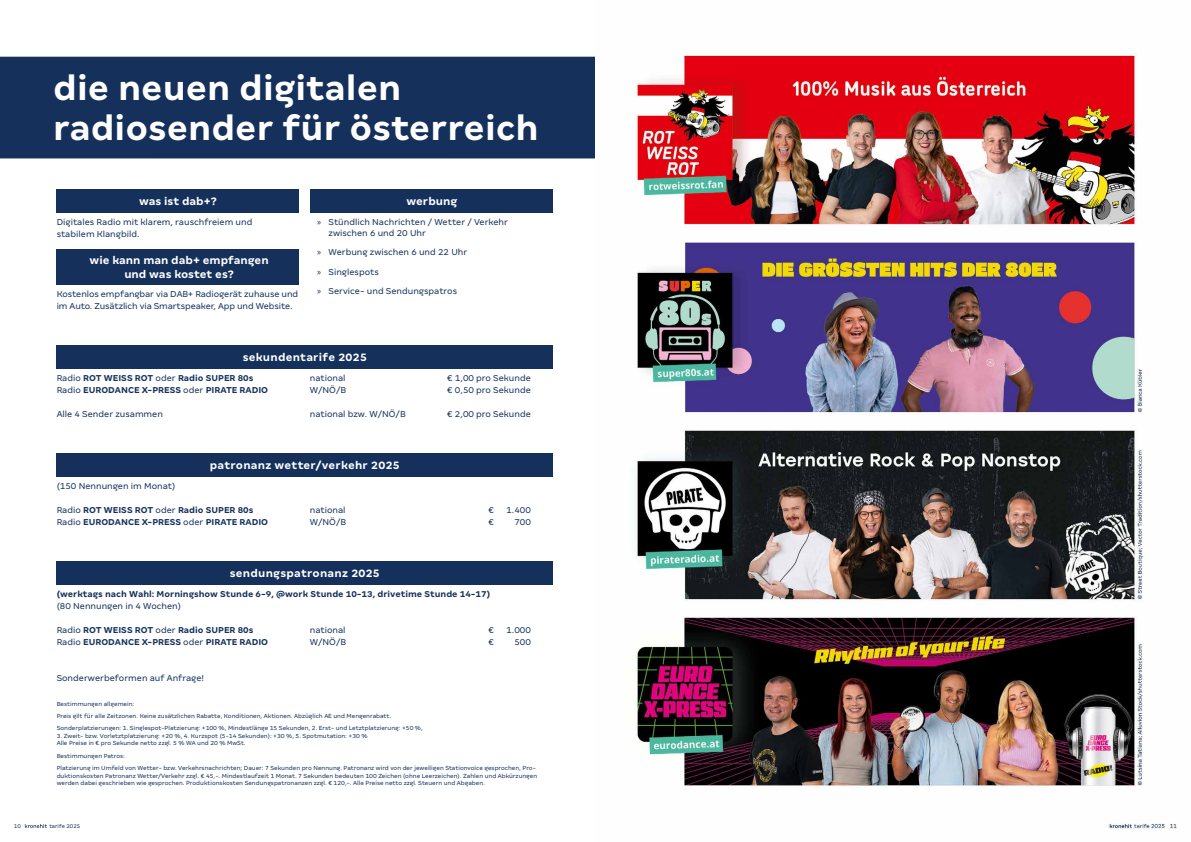
<style>
.page{position:relative;width:1191px;height:842px;background:#fff}
.page>*{position:absolute;margin:0;border:0;box-sizing:border-box;transform-origin:0 0}
.t1{font:700 38px/40px "Margem";color:#fff}
.t2{font:700 12px/14.4px "Margem";letter-spacing:.015em;color:#fff;text-align:center}
.t3{font:9.5px/12px "Margem";color:#15315b}
.t4{font:700 9.5px "Margem";color:#15315b}
.t5{font:6.5px/12.1px "Margem";color:#15315b}
.t6{font:6px "Margem";color:#15315b}
.s1{font-family:"Myriad Pro"}
.s2{font-weight:400}
</style>
<div class="page">
<svg style="left:25px;top:824px;width:22px;height:4px"></svg>
<div style="left:57px;top:189px;width:242px;height:24px;background:#15315b"></div>
<div style="left:57px;top:249px;width:242px;height:36px;background:#15315b"></div>
<div style="left:311px;top:189px;width:242px;height:24px;background:#15315b"></div>
<div style="left:57px;top:345px;width:496px;height:24px;background:#15315b"></div>
<div style="left:57px;top:453px;width:496px;height:24px;background:#15315b"></div>
<div style="left:57px;top:561px;width:496px;height:24px;background:#15315b"></div>
<div style="left:0;top:57px;width:595px;height:101px;background:#15315b"></div>
<img style="left:634px;top:53px;width:544px;height:777px">
<h1 class="t1" style="left:53px;top:68px;width:487px">die neuen digitalen radiosender für österreich</h1>
<h2 class="t2" style="left:139px;top:193px;width:79px">was ist dab+?</h2>
<h2 class="t2" style="left:406px;top:193px;width:52px">werbung</h2>
<h3 class="t3" style="left:57px;top:216px;width:197px">Digitales Radio mit klarem, rauschfreiem und stabilem Klangbild.</h3>
<h3 class="t3" style="left:328px;top:216px;width:181px;line-height:11px;text-indent:-11px"><span class="s1">»</span> Stündlich Nachrichten / Wetter / Verkehr zwischen 6 und 20 Uhr</h3>
<h3 class="t3" style="left:317px;top:242px;width:152px;line-height:19.5px"><span class="s1">»</span> Werbung zwischen 6 und 22 Uhr <span class="s1">»</span> Singlespots<br><span class="s1">»</span> Service- und Sendungspatros</h3>
<h2 class="t2" style="left:90px;top:252px;width:181px">wie kann man dab+ empfangen und was kostet es?</h2>
<h3 class="t3" style="left:57px;top:288px;width:243px">Kostenlos empfangbar via DAB+ Radiogerät zuhause und im Auto. Zusätzlich via Smartspeaker, App und Website.</h3>
<h2 class="t2" style="left:243px;top:349px;width:126px">sekundentarife 2025</h2>
<h3 class="t4" style="left:57px;top:372px;width:198px"><span class="s2">Radio</span> ROT WEISS ROT <span class="s2">oder</span> Radio SUPER 80s</h3>
<h3 class="t3" style="left:310px;top:372px;width:37px">national</h3>
<h3 class="t3" style="left:447px;top:372px;width:85px">€ 1,00 pro Sekunde</h3>
<h3 class="t4" style="left:57px;top:384px;width:213px"><span class="s2">Radio</span> EURODANCE X-PRESS <span class="s2">oder</span> PIRATE RADIO</h3>
<h3 class="t3" style="left:310px;top:384px;width:38px">W/NÖ/B</h3>
<h3 class="t3" style="left:447px;top:384px;width:85px">€ 0,50 pro Sekunde</h3>
<h3 class="t3" style="left:57px;top:408px;width:108px">Alle 4 Sender zusammen</h3>
<h3 class="t3" style="left:310px;top:408px;width:97px">national bzw. W/NÖ/B</h3>
<h3 class="t3" style="left:447px;top:408px;width:85px">€ 2,00 pro Sekunde</h3>
<h2 class="t2" style="left:210px;top:457px;width:192px">patronanz wetter/verkehr 2025</h2>
<h3 class="t3" style="left:57px;top:480px;width:120px">(150 Nennungen im Monat)</h3>
<h3 class="t4" style="left:57px;top:504px;width:198px"><span class="s2">Radio</span> ROT WEISS ROT <span class="s2">oder</span> Radio SUPER 80s</h3>
<h3 class="t3" style="left:310px;top:504px;width:37px">national</h3>
<h3 class="t3" style="left:488px;top:504px;width:7px">€</h3>
<h3 class="t3" style="left:506px;top:504px;width:26px">1.400</h3>
<h3 class="t4" style="left:57px;top:516px;width:213px"><span class="s2">Radio</span> EURODANCE X-PRESS <span class="s2">oder</span> PIRATE RADIO</h3>
<h3 class="t3" style="left:310px;top:516px;width:38px">W/NÖ/B</h3>
<h3 class="t3" style="left:488px;top:516px;width:7px">€</h3>
<h3 class="t3" style="left:514px;top:516px;width:18px">700</h3>
<h2 class="t2" style="left:230px;top:565px;width:152px">sendungspatronanz 2025</h2>
<h3 class="t4" style="left:57px;top:588px;width:435px">(werktags nach Wahl: Morningshow Stunde 6-9, @work Stunde 10-13, drivetime Stunde 14-17)</h3>
<h3 class="t3" style="left:57px;top:600px;width:126px">(80 Nennungen in 4 Wochen)</h3>
<h3 class="t4" style="left:57px;top:624px;width:198px"><span class="s2">Radio</span> ROT WEISS ROT <span class="s2">oder</span> Radio SUPER 80s</h3>
<h3 class="t3" style="left:310px;top:624px;width:37px">national</h3>
<h3 class="t3" style="left:488px;top:624px;width:7px">€</h3>
<h3 class="t3" style="left:506px;top:624px;width:26px">1.000</h3>
<h3 class="t4" style="left:57px;top:636px;width:213px"><span class="s2">Radio</span> EURODANCE X-PRESS <span class="s2">oder</span> PIRATE RADIO</h3>
<h3 class="t3" style="left:310px;top:636px;width:38px">W/NÖ/B</h3>
<h3 class="t3" style="left:488px;top:636px;width:7px">€</h3>
<h3 class="t3" style="left:514px;top:636px;width:18px">500</h3>
<h3 class="t3" style="left:57px;top:672px;width:149px">Sonderwerbeformen auf Anfrage!</h3>
<p class="t5" style="left:57px;top:697px;width:368px">Bestimmungen allgemein:<br>Preis gilt für alle Zeitzonen. Keine zusätzlichen Rabatte, Konditionen, Aktionen. Abzüglich AE und Mengenrabatt.<br>Sonderplatzierungen: 1. Singlespot-Platzierung: +100 %, Mindestlänge 15 Sekunden, 2. Erst- und Letztplatzierung: +50 %,</p>
<p class="t5" style="left:57px;top:731px;width:312px;line-height:7.8px">3. Zweit- bzw. Vorletztplatzierung: +20 %, 4. Kurzspot (5-14 Sekunden): +30 %, 5. Spotmutation: +30 %<br>Alle Preise in € pro Sekunde netto zzgl. 5 % WA und 20 % MwSt.</p>
<p class="t5" style="left:57px;top:749px;width:480px">Bestimmungen Patros:<br>Platzierung im Umfeld von Wetter- bzw. Verkehrsnachrichten; Dauer: 7 Sekunden pro Nennung. Patronanz wird von der jeweiligen Stationvoice gesprochen, Pro-</p>
<p class="t5" style="left:57px;top:771px;width:482px;line-height:7.8px">duktionskosten Patronanz Wetter/Verkehr zzgl. € 45,-. Mindestlaufzeit 1 Monat. 7 Sekunden bedeuten 100 Zeichen (ohne Leerzeichen). Zahlen und Abkürzungen werden dabei geschrieben wie gesprochen. Produktionskosten Sendungspatronanzen zzgl. € 120,-. Alle Preise netto zzgl. Steuern und Abgaben.</p>
<p class="t6" style="left:14px;top:822px;width:9px">10</p>
<p class="t6" style="left:49px;top:822px;width:32px">tarife 2025</p>
</div>
